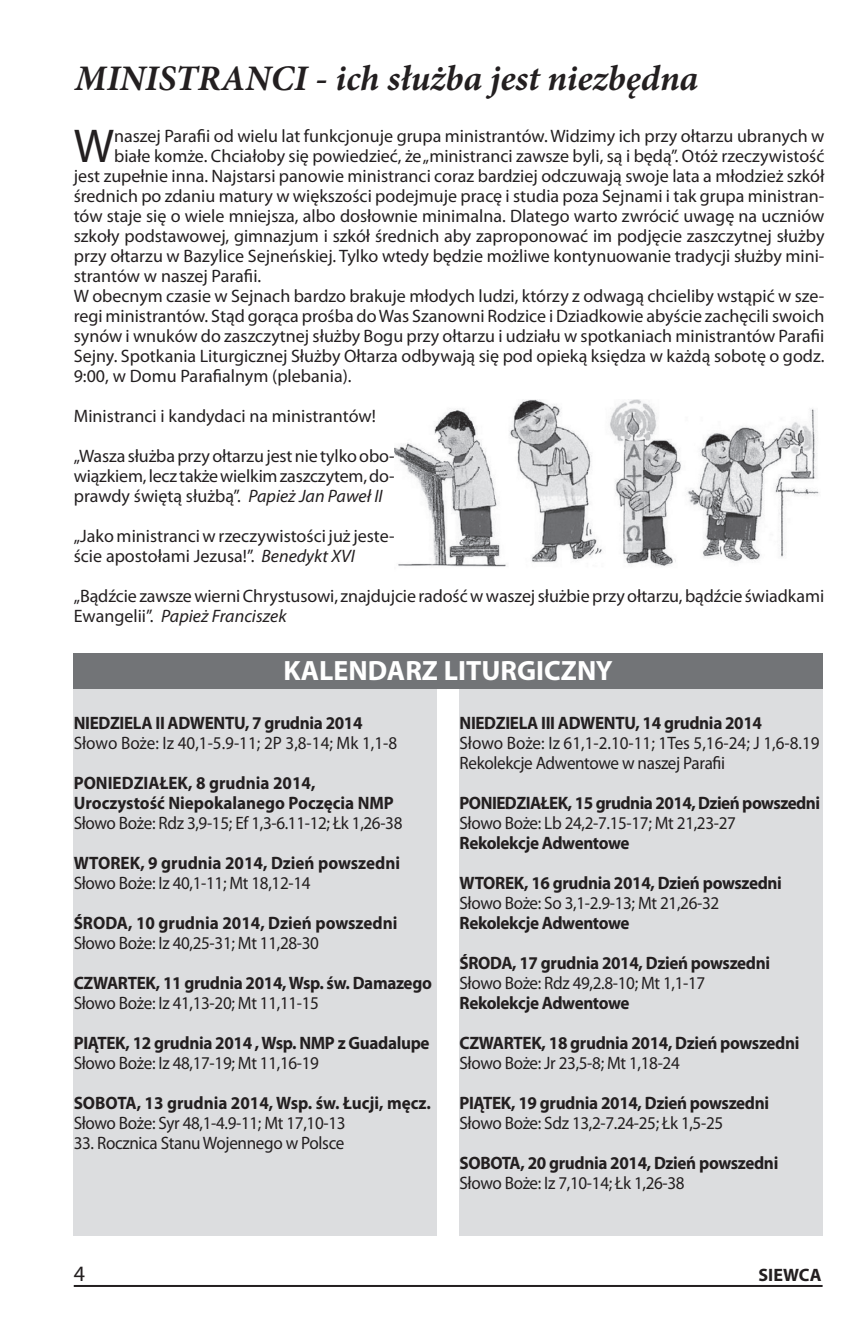
<style>
.page{position:relative;width:868px;height:1338px;background:#fff}
.page>*{position:absolute;margin:0;border:0;box-sizing:border-box;transform-origin:0 0}
.t1{font:47.6px "Myriad Pro";color:#231f20}
.t2{font:italic 700 36px "Minion Pro";color:#231f20}
.t3{font:700 28px "Myriad Pro";color:#fff}
.t4{font:18px/20px "Myriad Pro";color:#231f20}
.t5{font:18px/20px "Myriad Pro";letter-spacing:-.02em;color:#231f20;scale:.95 1}
.t6{font:700 18px "Myriad Pro";letter-spacing:-.02em;color:#231f20;scale:.95 1}
.t7{font:700 18px/20px "Myriad Pro";color:#231f20;scale:.95 1}
.t8{font:18px "Myriad Pro";color:#231f20;scale:.95 1}
.t9{font:700 18px "Myriad Pro";letter-spacing:-.02em;color:#231f20}
.s1{font-style:italic}
</style>
<div class="page">
<hr style="left:74px;top:1285px;width:748px;height:2px;background:#231f20">
<div style="left:459px;top:688px;width:363px;height:548px;background:#dcdddf"></div>
<div style="left:73px;top:688px;width:364px;height:548px;background:#dcdddf"></div>
<div style="left:399px;top:653px;width:423px;height:36px;background:#727477"></div>
<div style="left:74px;top:653px;width:363px;height:36px;background:#727477"></div>
<img style="left:395px;top:399px;width:424px;height:168px">
<h2 class="t2" style="left:75px;top:57px;width:625px">MINISTRANCI - ich służba jest niezbędna</h2>
<h1 class="t1" style="left:74px;top:117px;width:42px">W</h1>
<p class="t4" style="left:114px;top:126px;width:711px">naszej Parafii od wielu lat funkcjonuje grupa ministrantów. Widzimy ich przy ołtarzu ubranych w</p>
<p class="t4" style="left:114px;top:146px;width:711px">białe komże. Chciałoby się powiedzieć, że „ministranci zawsze byli, są i będą”. Otóż rzeczywistość</p>
<p class="t4" style="left:74px;top:166px;width:752px">jest zupełnie inna. Najstarsi panowie ministranci coraz bardziej odczuwają swoje lata a młodzież szkół</p>
<p class="t4" style="left:74px;top:186px;width:752px">średnich po zdaniu matury w większości podejmuje pracę i studia poza Sejnami i tak grupa ministran-</p>
<p class="t4" style="left:74px;top:206px;width:752px">tów staje się o wiele mniejsza, albo dosłownie minimalna. Dlatego warto zwrócić uwagę na uczniów</p>
<p class="t4" style="left:74px;top:226px;width:752px">szkoły podstawowej, gimnazjum i szkół średnich aby zaproponować im podjęcie zaszczytnej służby</p>
<p class="t4" style="left:74px;top:246px;width:752px">przy ołtarzu w Bazylice Sejneńskiej. Tylko wtedy będzie możliwe kontynuowanie tradycji służby mini-</p>
<p class="t4" style="left:74px;top:266px;width:189px">strantów w naszej Parafii.</p>
<p class="t4" style="left:74px;top:286px;width:752px">W obecnym czasie w Sejnach bardzo brakuje młodych ludzi, którzy z odwagą chcieliby wstąpić w sze-</p>
<p class="t4" style="left:74px;top:306px;width:752px">regi ministrantów. Stąd gorąca prośba do Was Szanowni Rodzice i Dziadkowie abyście zachęcili swoich</p>
<p class="t4" style="left:74px;top:326px;width:752px">synów i wnuków do zaszczytnej służby Bogu przy ołtarzu i udziału w spotkaniach ministrantów Parafii</p>
<p class="t4" style="left:74px;top:346px;width:752px">Sejny. Spotkania Liturgicznej Służby Ołtarza odbywają się pod opieką księdza w każdą sobotę o godz.</p>
<p class="t4" style="left:74px;top:366px;width:279px">9:00, w Domu Parafialnym (plebania).</p>
<p class="t4" style="left:74px;top:406px;width:303px">Ministranci i kandydaci na ministrantów!</p>
<p class="t4" style="left:74px;top:446px;width:322px;text-align:justify">„Wasza służba przy ołtarzu jest nie tylko obo&shy;wiązkiem, lecz także wielkim zaszczytem, do&shy;prawdy świętą służbą”. <span class="s1">Papież Jan Paweł II</span></p>
<p class="t4" style="left:74px;top:526px;width:322px">„Jako ministranci w rzeczywistości już jeste&shy;ście apostołami Jezusa!”. <span class="s1">Benedykt XVI</span></p>
<p class="t4" style="left:74px;top:586px;width:751px">„Bądźcie zawsze wierni Chrystusowi, znajdujcie radość w waszej służbie przy ołtarzu, bądźcie świadkami<br>Ewangelii”. <span class="s1">Papież Franciszek</span></p>
<h3 class="t3" style="left:283px;top:652px;width:331px">KALENDARZ LITURGICZNY</h3>
<p class="t6" style="left:74px;top:712px;width:305px">NIEDZIELA II ADWENTU, 7 grudnia 2014</p>
<p class="t8" style="left:74px;top:732px;width:342px">Słowo Boże: Iz 40,1-5.9-11; 2P 3,8-14; Mk 1,1-8</p>
<p class="t7" style="left:74px;top:773px;width:338px">PONIEDZIAŁEK, 8 grudnia 2014,<br>Uroczystość Niepokalanego Poczęcia NMP</p>
<p class="t5" style="left:74px;top:813px;width:347px">Słowo Boże: Rdz 3,9-15; Ef 1,3-6.11-12; Łk 1,26-38</p>
<p class="t7" style="left:74px;top:853px;width:345px">WTOREK, 9 grudnia 2014, Dzień powszedni</p>
<p class="t5" style="left:74px;top:873px;width:251px">Słowo Boże: Iz 40,1-11; Mt 18,12-14</p>
<p class="t7" style="left:74px;top:913px;width:342px">ŚRODA, 10 grudnia 2014, Dzień powszedni</p>
<p class="t5" style="left:74px;top:933px;width:259px">Słowo Boże: Iz 40,25-31; Mt 11,28-30</p>
<p class="t6" style="left:74px;top:972px;width:378px">CZWARTEK, 11 grudnia 2014, Wsp. św. Damazego</p>
<p class="t5" style="left:74px;top:993px;width:259px">Słowo Boże: Iz 41,13-20; Mt 11,11-15</p>
<p class="t6" style="left:74px;top:1032px;width:376px">PIĄTEK, 12 grudnia 2014 , Wsp. NMP z Guadalupe</p>
<p class="t5" style="left:74px;top:1053px;width:259px">Słowo Boże: Iz 48,17-19; Mt 11,16-19</p>
<p class="t7" style="left:74px;top:1093px;width:377px">SOBOTA, 13 grudnia 2014, Wsp. św. Łucji, męcz.</p>
<p class="t5" style="left:74px;top:1113px;width:286px">Słowo Boże: Syr 48,1-4.9-11; Mt 17,10-13<br>33 . Rocznica Stanu Wojennego w Polsce</p>
<p class="t6" style="left:459px;top:712px;width:320px">NIEDZIELA III ADWENTU, 14 grudnia 2014</p>
<p class="t5" style="left:459px;top:733px;width:380px">Słowo Boże: Iz 61,1-2.10-11; 1Tes 5,16-24; J 1,6-8.19<br>Rekolekcje Adwentowe w naszej Parafii</p>
<p class="t6" style="left:459px;top:792px;width:381px">PONIEDZIAŁEK, 15 grudnia 2014, Dzień powszedni</p>
<p class="t5" style="left:459px;top:813px;width:292px">Słowo Boże: Lb 24,2-7.15-17; Mt 21,23-27</p>
<p class="t6" style="left:459px;top:832px;width:180px">Rekolekcje Adwentowe</p>
<p class="t6" style="left:459px;top:872px;width:341px">WTOREK, 16 grudnia 2014, Dzień powszedni</p>
<p class="t5" style="left:459px;top:893px;width:275px">Słowo Boże: So 3,1-2.9-13; Mt 21,26-32</p>
<p class="t6" style="left:459px;top:912px;width:180px">Rekolekcje Adwentowe</p>
<p class="t6" style="left:459px;top:952px;width:328px">ŚRODA, 17 grudnia 2014, Dzień powszedni</p>
<p class="t5" style="left:459px;top:973px;width:260px">Słowo Boże: Rdz 49,2.8-10; Mt 1,1-17</p>
<p class="t6" style="left:459px;top:992px;width:180px">Rekolekcje Adwentowe</p>
<p class="t6" style="left:459px;top:1032px;width:359px">CZWARTEK, 18 grudnia 2014, Dzień powszedni</p>
<p class="t5" style="left:459px;top:1053px;width:233px">Słowo Boże: Jr 23,5-8; Mt 1,18-24</p>
<p class="t6" style="left:459px;top:1092px;width:327px">PIĄTEK, 19 grudnia 2014, Dzień powszedni</p>
<p class="t5" style="left:459px;top:1113px;width:279px">Słowo Boże: Sdz 13,2-7.24-25; Łk 1,5-25</p>
<p class="t6" style="left:459px;top:1152px;width:337px">SOBOTA, 20 grudnia 2014, Dzień powszedni</p>
<p class="t5" style="left:459px;top:1173px;width:238px">Słowo Boże: Iz 7,10-14; Łk 1,26-38</p>
<p class="t9" style="left:758px;top:1263px;width:65px">SIEWCA</p>
</div>
